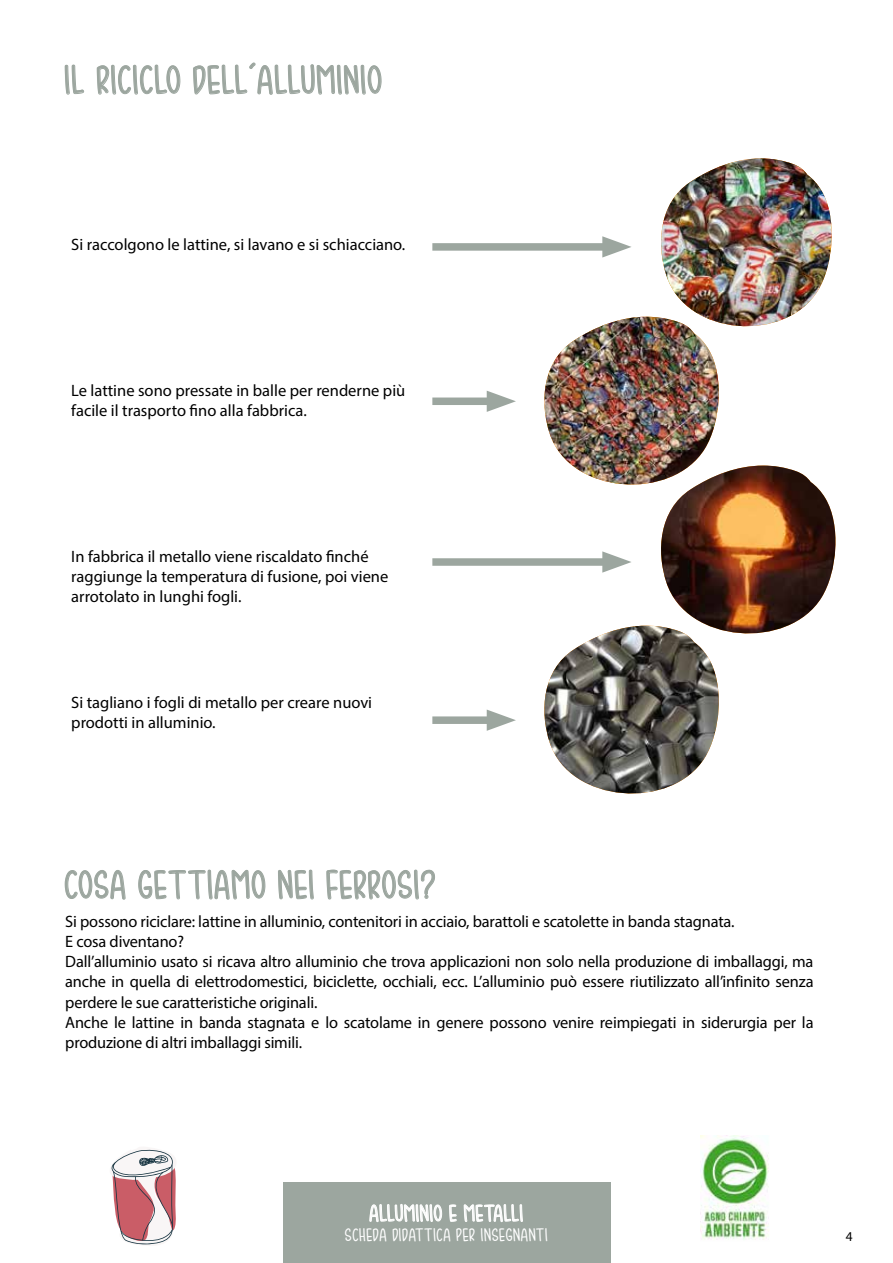
<style>
.page{position:relative;width:893px;height:1263px;background:#fff}
.page>*{position:absolute;margin:0;border:0;box-sizing:border-box;transform-origin:0 0}
.t1{font:36px "Happy Ending";letter-spacing:.05em;color:#9ca69f}
.t2{font:21px "Happy Ending";letter-spacing:.05em;color:#fff}
.t3{font:16.5px/20.2px "Myriad Pro";letter-spacing:-.01em;color:#000}
.t4{font:16.5px "Happy Ending";letter-spacing:.05em;color:#fff}
.t5{font:13.5px "Myriad Pro";color:#000}
</style>
<div class="page">
<div style="left:283px;top:1182px;width:327px;height:81px;background:#9ca69f"></div>
<img style="left:700px;top:1136px;width:69px;height:104px">
<svg style="left:369px;top:1204px;width:73px;height:18px"></svg>
<svg style="left:449px;top:1204px;width:8px;height:18px"></svg>
<svg style="left:463px;top:1204px;width:60px;height:18px"></svg>
<svg style="left:111px;top:1149px;width:65px;height:96px"></svg>
<svg style="left:64px;top:64px;width:21px;height:31px"></svg>
<svg style="left:97px;top:64px;width:84px;height:31px"></svg>
<svg style="left:193px;top:62px;width:189px;height:33px"></svg>
<svg style="left:65px;top:870px;width:61px;height:30px"></svg>
<svg style="left:138px;top:869px;width:127px;height:31px"></svg>
<svg style="left:278px;top:869px;width:36px;height:31px"></svg>
<svg style="left:326px;top:869px;width:109px;height:31px"></svg>
<div style="left:432px;top:243px;width:183px;height:8px;background:#9ca69f"></div>
<div style="left:432px;top:558px;width:183px;height:8px;background:#9ca69f"></div>
<img style="left:539px;top:158px;width:297px;height:636px">
<div style="left:432px;top:716px;width:67px;height:8px;background:#9ca69f"></div>
<svg style="left:487px;top:709px;width:29px;height:22px"></svg>
<div style="left:432px;top:397px;width:67px;height:8px;background:#9ca69f"></div>
<svg style="left:487px;top:391px;width:29px;height:21px"></svg>
<h1 class="t1" style="left:65px;top:63px;width:318px">IL RICICLO DELL'ALLUMINIO</h1>
<p class="t3" style="left:71px;top:234px;width:336px">Si raccolgono le lattine, si lavano e si schiacciano.</p>
<p class="t3" style="left:71px;top:380px;width:335px">Le lattine sono pressate in balle per renderne più facile il trasporto fino alla fabbrica.</p>
<p class="t3" style="left:71px;top:546px;width:319px">In fabbrica il metallo viene riscaldato finché raggiunge la temperatura di fusione, poi viene arrotolato in lunghi fogli.</p>
<p class="t3" style="left:71px;top:692px;width:302px">Si tagliano i fogli di metallo per creare nuovi prodotti in alluminio.</p>
<h1 class="t1" style="left:65px;top:868px;width:372px">COSA GETTIAMO NEI FERROSI?</h1>
<p class="t3" style="left:65px;top:911px;width:750px">Si possono riciclare: lattine in alluminio, contenitori in acciaio, barattoli e scatolette in banda stagnata.<br>E cosa diventano?<br>Dall’alluminio usato si ricava altro alluminio che trova applicazioni non solo nella produzione di imballaggi, ma anche in quella di elettrodomestici, biciclette, occhiali, ecc. L’alluminio può essere riutilizzato all’infinito senza perdere le sue caratteristiche originali.<br>Anche le lattine in banda stagnata e lo scatolame in genere possono venire reimpiegati in siderurgia per la produzione di altri imballaggi simili.</p>
<p class="t2" style="left:370px;top:1203px;width:155px">ALLUMINIO E METALLI</p>
<p class="t4" style="left:345px;top:1226px;width:204px">SCHEDA DIDATTICA PER INSEGNANTI</p>
<p class="t5" style="left:846px;top:1228px;width:8px">4</p>
</div>
